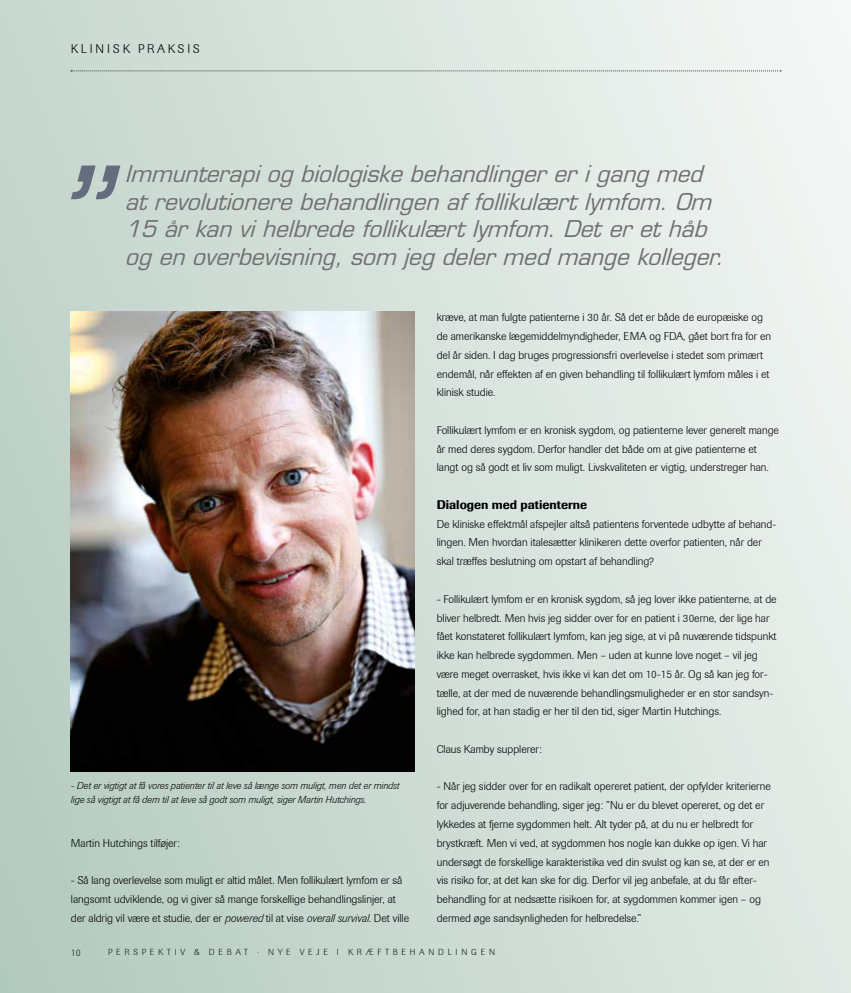
<style>
.page{position:relative;width:851px;height:993px;background:#fff}
.page>*{position:absolute;margin:0;border:0;box-sizing:border-box;transform-origin:0 0}
.t1{font:italic 22.5px/27.5px "Eurostile LT Std";color:#706f6f}
.t2{font:500 12.5px "Berthold Imago";color:#000}
.t3{font:300 12.5px "Berthold Imago";letter-spacing:.23em;color:#000}
.t4{font:300 11.25px/18.8px "Berthold Imago";color:#000}
.t5{font:italic 300 10px/13.8px "Berthold Imago";color:#000}
.t6{font:300 10px "Berthold Imago";color:#000}
.t7{font:300 8.75px "Berthold Imago";letter-spacing:.42em;color:#000}
.s1{font-style:italic}
</style>
<div class="page">
<div style="left:0;top:0;width:850px;height:992px;background:linear-gradient(to right,#bcd0c6,#ecf1ee)"></div>
<svg style="left:71px;top:165px;width:49px;height:34px;background:#97a4a7"></svg>
<img style="left:71px;top:311px;width:343px;height:460px">
<p class="t3" style="left:71px;top:42px;width:130px">KLINISK PRAKSIS</p>
<h1 class="t1" style="left:125px;top:160px;width:607px">Immunterapiogbiologiskebehandlingererigangmed atrevolutionerebehandlingenaffollikulærtlymfom.Om 15 årkanvihelbredefollikulærtlymfom.Deterethåb ogenoverbevisning,som jegdelermedmangekolleger.</h1>
<p class="t5" style="left:71px;top:778px;width:330px">- Det er vigtigt at få vores patienter til at leve så længe som muligt, men det er mindst lige så vigtigt at få dem til at leve så godt som muligt, siger Martin Hutchings.</p>
<p class="t4" style="left:71px;top:833px;width:110px">Martin Hutchings tilføjer:</p>
<p class="t4" style="left:71px;top:870px;width:339px">- Så lang overlevelse som muligt er altid målet. Men follikulært lymfom er så langsomt udviklende, og vi giver så mange forskellige behandlingslinjer, at der aldrig vil være et studie, der er <span class="s1">powered</span> til at vise <span class="s1">overall survival</span>. Det ville</p>
<p class="t4" style="left:436px;top:308px;width:336px">kræve, at man fulgte patienterne i 30 år. Så det er både de europæiske og de amerikanske lægemiddelmyndigheder, EMA og FDA, gået bort fra for en del år siden. I dag bruges progressionsfri overlevelse i stedet som primært endemål, når effekten af en given behandling til follikulært lymfom måles i et klinisk studie.</p>
<p class="t4" style="left:436px;top:420px;width:343px">Follikulært lymfom er en kronisk sygdom, og patienterne lever generelt mange år med deres sygdom. Derfor handler det både om at give patienterne et langt og så godt et liv som muligt. Livskvaliteten er vigtig, understreger han.</p>
<p class="t2" style="left:436px;top:497px;width:152px">Dialogen med patienterne</p>
<p class="t4" style="left:436px;top:514px;width:341px">De kliniske effektmål afspejler altså patientens forventede udbytte af behand&shy;lingen. Men hvordan italesætter klinikeren dette overfor patienten, når der skal træffes beslutning om opstart af behandling?</p>
<p class="t4" style="left:436px;top:589px;width:341px">- Follikulært lymfom er en kronisk sygdom, så jeg lover ikke patienterne, at de bliver helbredt. Men hvis jeg sidder over for en patient i 30erne, der lige har fået konstateret follikulært lymfom, kan jeg sige, at vi på nuværende tidspunkt ikke kan helbrede sygdommen. Men – uden at kunne love noget – vil jeg være meget overrasket, hvis ikke vi kan det om 10-15 år. Og så kan jeg for&shy;tælle, at der med de nuværende behandlingsmuligheder er en stor sandsyn&shy;lighed for, at han stadig er her til den tid, siger Martin Hutchings.</p>
<p class="t4" style="left:436px;top:739px;width:107px">Claus Kamby supplerer:</p>
<p class="t4" style="left:436px;top:777px;width:335px">- Når jeg sidder over for en radikalt opereret patient, der opfylder kriterierne for adjuverende behandling, siger jeg: ”Nu er du blevet opereret, og det er lykkedes at fjerne sygdommen helt. Alt tyder på, at du nu er helbredt for brystkræft. Men vi ved, at sygdommen hos nogle kan dukke op igen. Vi har undersøgt de forskellige karakteristika ved din svulst og kan se, at der er en vis risiko for, at det kan ske for dig. Derfor vil jeg anbefale, at du får efter&shy;behandling for at nedsætte risikoen for, at sygdommen kommer igen – og dermed øge sandsynligheden for helbredelse.”</p>
<p class="t6" style="left:71px;top:946px;width:11px">10</p>
<p class="t7" style="left:108px;top:946px;width:388px">PERSPEKTIV &amp; DEBAT · NYE VEJE I KRÆFTBEHANDLINGEN</p>
</div>
